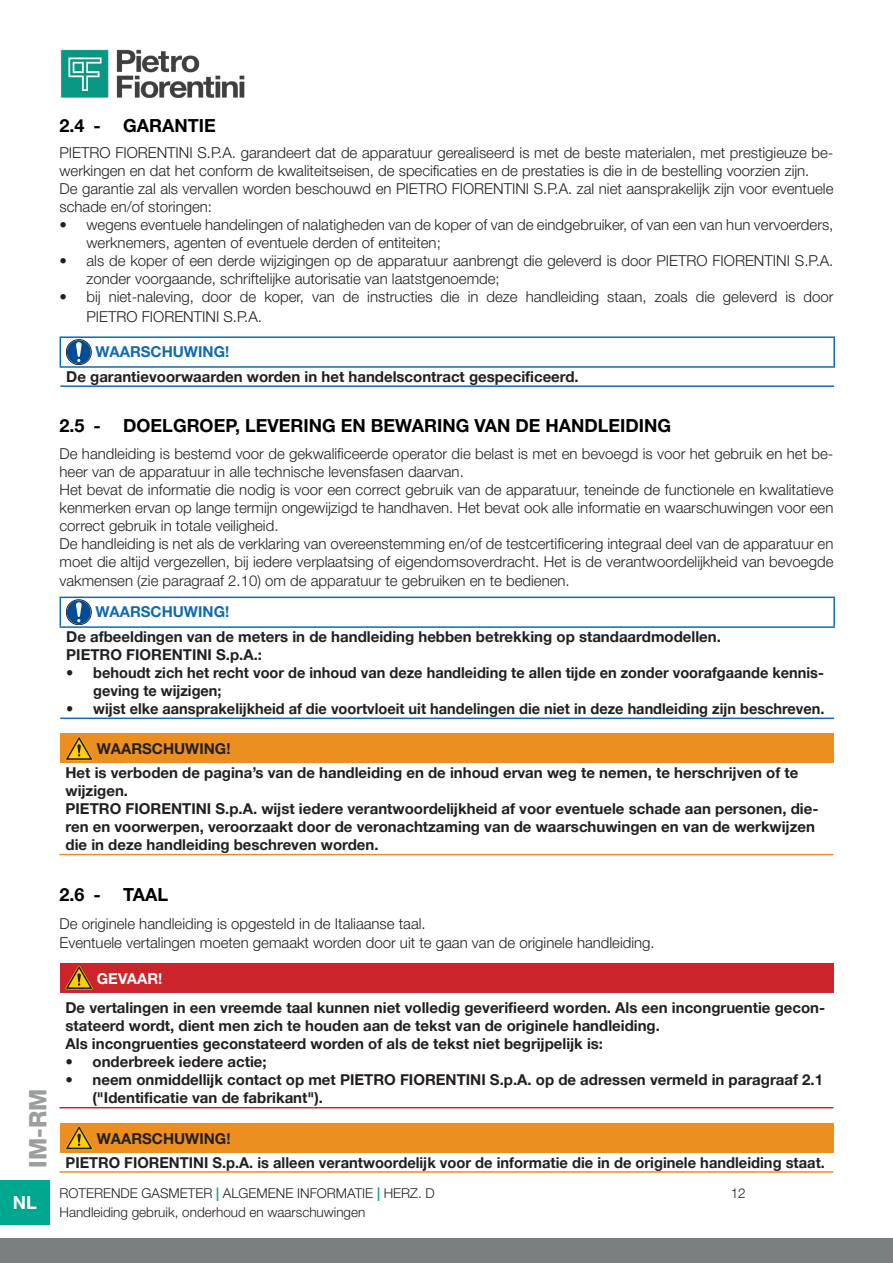
<style>
.page{position:relative;width:893px;height:1263px;background:#fff}
.page>*{position:absolute;margin:0;border:0;box-sizing:border-box;transform-origin:0 0}
.t1{font:800 24px "Helvetica Neue LT Pro";color:#9b9d9e}
.t2{font:700 18px "Helvetica Neue LT Pro";color:#000}
.t3{font:700 18px "Helvetica Neue LT Pro";color:#fff}
.Corpo_Testo_Helvetica_Neue_LT_Pro_45_Lig{font:300 15px/18px "Helvetica Neue LT Pro";color:#231f20}
.Helvetica_Neue_LT_Pro_75_Bold_10_Sx_Nero{font:700 15px/18px "Helvetica Neue LT Pro";color:#231f20}
.Helvetica_Neue_LT_Pro_75_Bold_10_Sx_AVVI{font:700 15px "Helvetica Neue LT Pro";color:#106bac}
.Helvetica_Neue_LT_Pro_75_Bold_10_Sx_AVVE{font:700 15px "Helvetica Neue LT Pro";color:#231f20}
.Helvetica_Neue_LT_Pro_75_Bold_10_Sx_PERI{font:700 15px "Helvetica Neue LT Pro";color:#fff}
.t4{font:300 13.5px "Helvetica Neue LT Pro";color:#231f20}
.s1{font-weight:700;color:#00a78f}
</style>
<div class="page">
<img style="left:60px;top:49px;width:185px;height:49px">
<div style="left:0;top:1238px;width:893px;height:25px;background:#7c7f80"></div>
<div style="left:0;top:1180px;width:50px;height:45px;background:#00a78f"></div>
<hr style="left:60px;top:385px;width:774px;height:2px;background:#106bac">
<hr style="left:60px;top:336px;width:775px;height:2px;background:#106bac">
<svg style="left:60px;top:338px;width:1px;height:28px"></svg>
<hr style="left:833px;top:338px;width:2px;height:28px;background:#106bac">
<hr style="left:60px;top:366px;width:775px;height:2px;background:#106bac">
<svg style="left:66px;top:340px;width:25px;height:25px"></svg>
<div style="left:66px;top:340px;width:25px;height:25px;border:1px solid #231f20;border-radius:50%"></div>
<div style="left:67px;top:340px;width:24px;height:24px;background:#004c97;border-radius:50%"></div>
<svg style="left:76px;top:342px;width:6px;height:20px"></svg>
<hr style="left:60px;top:717px;width:774px;height:2px;background:#106bac">
<hr style="left:60px;top:597px;width:775px;height:1px;background:#106bac">
<svg style="left:60px;top:598px;width:1px;height:28px"></svg>
<hr style="left:833px;top:598px;width:2px;height:28px;background:#106bac">
<hr style="left:60px;top:626px;width:775px;height:2px;background:#106bac">
<svg style="left:66px;top:600px;width:25px;height:25px"></svg>
<div style="left:66px;top:600px;width:25px;height:25px;border:1px solid #231f20;border-radius:50%"></div>
<div style="left:67px;top:600px;width:24px;height:24px;background:#004c97;border-radius:50%"></div>
<svg style="left:76px;top:602px;width:6px;height:20px"></svg>
<div style="left:60px;top:733px;width:773px;height:30px;background:#ec8f21"></div>
<hr style="left:60px;top:854px;width:773px;height:1px;background:#ec8f21">
<svg style="left:66px;top:736px;width:27px;height:24px"></svg>
<div style="left:60px;top:963px;width:773px;height:29px;background:#cb242b"></div>
<svg style="left:66px;top:966px;width:27px;height:23px"></svg>
<hr style="left:60px;top:1107px;width:773px;height:1px;background:#cb242b">
<div style="left:60px;top:1123px;width:773px;height:30px;background:#ec8f21"></div>
<hr style="left:60px;top:1171px;width:773px;height:2px;background:#ec8f21">
<svg style="left:66px;top:1126px;width:27px;height:24px"></svg>
<h1 class="t1" style="left:24px;top:1168px;width:81px;rotate:-90deg">IM-RM</h1>
<p class="t3" style="left:13px;top:1191px;width:26px">NL</p>
<p class="t2" style="left:60px;top:114px;width:158px">2.4 - GARANTIE</p>
<p class="Corpo_Testo_Helvetica_Neue_LT_Pro_45_Lig" style="left:60px;top:144px;width:775px">PIETRO FIORENTINI S.p.A. garandeert dat de apparatuur gerealiseerd is met de beste materialen, met prestigieuze be&shy;werkingen en dat het conform de kwaliteitseisen, de specificaties en de prestaties is die in de bestelling voorzien zijn.</p>
<p class="Corpo_Testo_Helvetica_Neue_LT_Pro_45_Lig" style="left:60px;top:180px;width:775px">De garantie zal als vervallen worden beschouwd en PIETRO FIORENTINI S.p.A. zal niet aansprakelijk zijn voor eventuele schade en/of storingen:</p>
<p class="Corpo_Testo_Helvetica_Neue_LT_Pro_45_Lig" style="left:87px;top:216px;width:748px;text-indent:-27px">• wegens eventuele handelingen of nalatigheden van de koper of van de eindgebruiker, of van een van hun vervoerders, werknemers, agenten of eventuele derden of entiteiten;</p>
<p class="Corpo_Testo_Helvetica_Neue_LT_Pro_45_Lig" style="left:87px;top:252px;width:748px;text-indent:-27px">• als de koper of een derde wijzigingen op de apparatuur aanbrengt die geleverd is door PIETRO FIORENTINI S.p.A. zonder voorgaande, schriftelijke autorisatie van laatstgenoemde;</p>
<p class="Corpo_Testo_Helvetica_Neue_LT_Pro_45_Lig" style="left:87px;top:287px;width:748px;line-height:19.5px;text-indent:-27px">• bij niet-naleving, door de koper, van de instructies die in deze handleiding staan, zoals die geleverd is door<br>PIETRO FIORENTINI S.p.A.</p>
<p class="Helvetica_Neue_LT_Pro_75_Bold_10_Sx_AVVI" style="left:96px;top:343px;width:135px">WAARSCHUWING!</p>
<p class="Helvetica_Neue_LT_Pro_75_Bold_10_Sx_Nero" style="left:66px;top:367px;width:514px">De garantievoorwaarden worden in het handelscontract gespecificeerd.</p>
<p class="t2" style="left:60px;top:415px;width:613px">2.5 - DOELGROEP, LEVERING EN BEWARING VAN DE HANDLEIDING</p>
<p class="Corpo_Testo_Helvetica_Neue_LT_Pro_45_Lig" style="left:60px;top:444px;width:775px">De handleiding is bestemd voor de gekwalificeerde operator die belast is met en bevoegd is voor het gebruik en het be&shy;heer van de apparatuur in alle technische levensfasen daarvan.</p>
<p class="Corpo_Testo_Helvetica_Neue_LT_Pro_45_Lig" style="left:60px;top:480px;width:775px;text-align:justify">Het bevat de informatie die nodig is voor een correct gebruik van de apparatuur, teneinde de functionele en kwalitatieve kenmerken ervan op lange termijn ongewijzigd te handhaven. Het bevat ook alle informatie en waarschuwingen voor een correct gebruik in totale veiligheid.</p>
<p class="Corpo_Testo_Helvetica_Neue_LT_Pro_45_Lig" style="left:60px;top:534px;width:775px">De handleiding is net als de verklaring van overeenstemming en/of de testcertificering integraal deel van de apparatuur en moet die altijd vergezellen, bij iedere verplaatsing of eigendomsoverdracht. Het is de verantwoordelijkheid van bevoegde</p>
<p class="Corpo_Testo_Helvetica_Neue_LT_Pro_45_Lig" style="left:60px;top:572px;width:512px">vakmensen (zie paragraaf 2.10) om de apparatuur te gebruiken en te bedienen.</p>
<p class="Helvetica_Neue_LT_Pro_75_Bold_10_Sx_AVVI" style="left:96px;top:603px;width:135px">WAARSCHUWING!</p>
<p class="Helvetica_Neue_LT_Pro_75_Bold_10_Sx_Nero" style="left:66px;top:627px;width:656px">De afbeeldingen van de meters in de handleiding hebben betrekking op standaardmodellen.<br>PIETRO FIORENTINI S.p.A.:</p>
<p class="Helvetica_Neue_LT_Pro_75_Bold_10_Sx_Nero" style="left:93px;top:663px;width:732px;text-indent:-27px">• behoudt zich het recht voor de inhoud van deze handleiding te allen tijde en zonder voorafgaande kennis&shy;geving te wijzigen;</p>
<p class="Helvetica_Neue_LT_Pro_75_Bold_10_Sx_Nero" style="left:66px;top:699px;width:760px">• wijst elke aansprakelijkheid af die voortvloeit uit handelingen die niet in deze handleiding zijn beschreven.</p>
<p class="Helvetica_Neue_LT_Pro_75_Bold_10_Sx_AVVE" style="left:97px;top:740px;width:135px">WAARSCHUWING!</p>
<p class="Helvetica_Neue_LT_Pro_75_Bold_10_Sx_Nero" style="left:66px;top:764px;width:734px">Het is verboden de pagina’s van de handleiding en de inhoud ervan weg te nemen, te herschrijven of te wijzigen.</p>
<p class="Helvetica_Neue_LT_Pro_75_Bold_10_Sx_Nero" style="left:66px;top:800px;width:754px">PIETRO FIORENTINI S.p.A. wijst iedere verantwoordelijkheid af voor eventuele schade aan personen, die&shy;ren en voorwerpen, veroorzaakt door de veronachtzaming van de waarschuwingen en van de werkwijzen die in deze handleiding beschreven worden.</p>
<p class="t2" style="left:60px;top:883px;width:110px">2.6 - TAAL</p>
<p class="Corpo_Testo_Helvetica_Neue_LT_Pro_45_Lig" style="left:60px;top:914px;width:368px">De originele handleiding is opgesteld in de Italiaanse taal.</p>
<p class="Corpo_Testo_Helvetica_Neue_LT_Pro_45_Lig" style="left:60px;top:933px;width:597px">Eventuele vertalingen moeten gemaakt worden door uit te gaan van de originele handleiding.</p>
<p class="Helvetica_Neue_LT_Pro_75_Bold_10_Sx_PERI" style="left:97px;top:969px;width:67px">GEVAAR!</p>
<p class="Helvetica_Neue_LT_Pro_75_Bold_10_Sx_Nero" style="left:66px;top:999px;width:761px">De vertalingen in een vreemde taal kunnen niet volledig geverifieerd worden. Als een incongruentie gecon&shy;stateerd wordt, dient men zich te houden aan de tekst van de originele handleiding.</p>
<p class="Helvetica_Neue_LT_Pro_75_Bold_10_Sx_Nero" style="left:66px;top:1035px;width:539px">Als incongruenties geconstateerd worden of als de tekst niet begrijpelijk is:</p>
<p class="Helvetica_Neue_LT_Pro_75_Bold_10_Sx_Nero" style="left:66px;top:1053px;width:203px">• onderbreek iedere actie;</p>
<p class="Helvetica_Neue_LT_Pro_75_Bold_10_Sx_Nero" style="left:93px;top:1071px;width:732px;text-indent:-27px">• neem onmiddellijk contact op met PIETRO FIORENTINI S.p.A. op de adressen vermeld in paragraaf 2.1 ("Identificatie van de fabrikant").</p>
<p class="Helvetica_Neue_LT_Pro_75_Bold_10_Sx_AVVE" style="left:97px;top:1129px;width:135px">WAARSCHUWING!</p>
<p class="Helvetica_Neue_LT_Pro_75_Bold_10_Sx_Nero" style="left:66px;top:1153px;width:761px">PIETRO FIORENTINI S.p.A. is alleen verantwoordelijk voor de informatie die in de originele handleiding staat.</p>
<p class="t4" style="left:60px;top:1185px;width:377px">ROTERENDE GASMETER <span class="s1">|</span> ALGEMENE INFORMATIE <span class="s1">|</span> HERZ. D</p>
<p class="t4" style="left:60px;top:1204px;width:307px">Handleiding gebruik, onderhoud en waarschuwingen</p>
<p class="t4" style="left:731px;top:1185px;width:17px">12</p>
</div>
